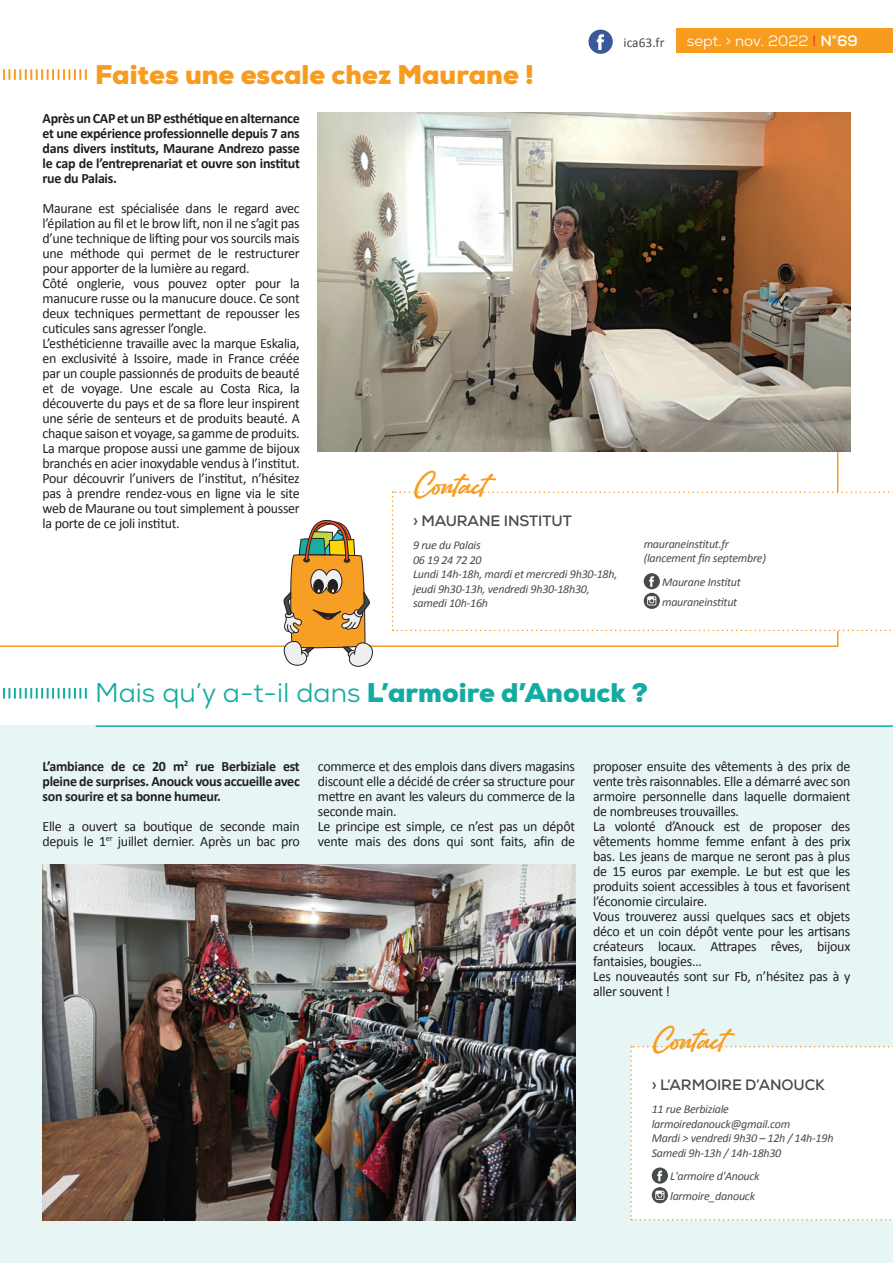
<style>
.page{position:relative;width:893px;height:1263px;background:#fff}
.page>*{position:absolute;margin:0;border:0;box-sizing:border-box;transform-origin:0 0}
.titre{font:27px "Nexa";color:#14aca2}
.titre-2{font:900 27px "Nexa";color:#f89c20}
.t1{font:27px "Amertha PERSONALUSEONLY";color:#f89c20}
.ENSEIGNE{font:700 15px "Nexa";letter-spacing:-.005em;color:#474b4c}
.t2{font:15px "Nexa";color:#fff}
.Texte_courant{font:14.25px/15px "Calibri";letter-spacing:-.02em;color:#231f20;text-align:justify}
.Texte_courant-2{font:700 14.25px/15px "Calibri";letter-spacing:-.02em;color:#231f20;text-align:justify}
.t3{font:13.5px "Calibri";color:#474b4c}
.Coordonnées{font:italic 12px/14.4px "Calibri";letter-spacing:-.02em;color:#474b4c}
.s1{font-weight:700;color:#f04d22}
.s2{font-weight:700}
.s3{font-weight:900}
</style>
<div class="page">
<div style="left:676px;top:29px;width:217px;height:24px;background:#f89c20"></div>
<div style="left:588px;top:30px;width:25px;height:24px;background:#3b5999;border-radius:50%"></div>
<svg style="left:597px;top:34px;width:7px;height:16px"></svg>
<div style="left:0;top:725px;width:893px;height:538px;background:#e7f6f5"></div>
<svg style="left:0;top:414px;width:839px;height:233px"></svg>
<svg style="left:3px;top:69px;width:84px;height:11px"></svg>
<svg style="left:3px;top:688px;width:84px;height:10px"></svg>
<img style="left:318px;top:113px;width:532px;height:338px">
<div style="left:630px;top:1046px;width:263px;height:174px;background:#fff"></div>
<img style="left:43px;top:865px;width:532px;height:355px">
<svg style="left:392px;top:491px;width:501px;height:140px"></svg>
<svg style="left:283px;top:517px;width:91px;height:150px"></svg>
<hr style="left:96px;top:725px;width:797px;height:2px;background:#14aca2">
<p class="titre-2" style="left:95px;top:57px;width:440px">Faites une escale chez Maurane !</p>
<p class="t3" style="left:624px;top:34px;width:42px">ica63.fr</p>
<p class="t2" style="left:687px;top:31px;width:172px">sept. &gt; nov. 2022 <span class="s1">I</span> <span class="s2">N°69</span></p>
<p class="Texte_courant-2" style="left:43px;top:111px;width:259px">Après un CAP et un BP esthétique en alternance et une expérience professionnelle depuis 7 ans dans divers instituts, Maurane Andrezo passe le cap de l’entreprenariat et ouvre son institut rue du Palais.</p>
<p class="Texte_courant" style="left:43px;top:200px;width:259px">Maurane est spécialisée dans le regard avec l’épilation au fil et le brow lift, non il ne s’agit pas d’une technique de lifting pour vos sourcils mais une méthode qui permet de le restructurer pour apporter de la lumière au regard.</p>
<p class="Texte_courant" style="left:43px;top:275px;width:259px">Côté onglerie, vous pouvez opter pour la manucure russe ou la manucure douce. Ce sont deux techniques permettant de repousser les cuticules sans agresser l’ongle.</p>
<p class="Texte_courant" style="left:43px;top:335px;width:259px">L’esthéticienne travaille avec la marque Eskalia, en exclusivité à Issoire, made in France créée par un couple passionnés de produits de beauté et de voyage. Une escale au Costa Rica, la découverte du pays et de sa flore leur inspirent une série de senteurs et de produits beauté. A chaque saison et voyage, sa gamme de produits.<br>La marque propose aussi une gamme de bijoux branchés en acier inoxydable vendus à l’institut.</p>
<p class="Texte_courant" style="left:43px;top:470px;width:259px">Pour découvrir l’univers de l’institut, n’hésitez pas à prendre rendez-vous en ligne via le site web de Maurane ou tout simplement à pousser la porte de ce joli institut.</p>
<p class="t1" style="left:413px;top:462px;width:76px">Contact</p>
<p class="ENSEIGNE" style="left:413px;top:511px;width:160px">› MAURANE INSTITUT</p>
<p class="Coordonnées" style="left:413px;top:537px;width:69px">9 rue du Palais</p>
<p class="Coordonnées" style="left:413px;top:552px;width:70px">06 19 24 72 20</p>
<p class="Coordonnées" style="left:413px;top:566px;width:206px">Lundi 14h-18h, mardi et mercredi 9h30-18h, jeudi 9h30-13h, vendredi 9h30-18h30, samedi 10h-16h</p>
<p class="Coordonnées" style="left:644px;top:536px;width:124px">mauraneinstitut.fr (lancement fin septembre)</p>
<p class="Coordonnées" style="left:662px;top:574px;width:80px">Maurane Institut</p>
<p class="Coordonnées" style="left:662px;top:594px;width:77px">mauraneinstitut</p>
<p class="titre" style="left:95px;top:676px;width:554px">Mais qu’y a-t-il dans <span class="s3">L’armoire d’Anouck ?</span></p>
<p class="Texte_courant-2" style="left:43px;top:758px;width:259px">L’ambiance de ce 20 m<sup>2</sup> rue Berbiziale est pleine de surprises. Anouck vous accueille avec son sourire et sa bonne humeur.</p>
<p class="Texte_courant" style="left:43px;top:818px;width:259px">Elle a ouvert sa boutique de seconde main depuis le 1<sup>er</sup> juillet dernier. Après un bac pro</p>
<p class="Texte_courant" style="left:318px;top:758px;width:259px">commerce et des emplois dans divers magasins discount elle a décidé de créer sa structure pour mettre en avant les valeurs du commerce de la seconde main.</p>
<p class="Texte_courant" style="left:318px;top:818px;width:259px">Le principe est simple, ce n’est pas un dépôt vente mais des dons qui sont faits, afin de</p>
<p class="Texte_courant" style="left:593px;top:758px;width:259px">proposer ensuite des vêtements à des prix de vente très raisonnables. Elle a démarré avec son armoire personnelle dans laquelle dormaient de nombreuses trouvailles.</p>
<p class="Texte_courant" style="left:593px;top:818px;width:259px">La volonté d’Anouck est de proposer des vêtements homme femme enfant à des prix bas. Les jeans de marque ne seront pas à plus de 15 euros par exemple. Le but est que les produits soient accessibles à tous et favorisent l’économie circulaire.</p>
<p class="Texte_courant" style="left:593px;top:908px;width:259px">Vous trouverez aussi quelques sacs et objets déco et un coin dépôt vente pour les artisans créateurs locaux. Attrapes rêves, bijoux fantaisies, bougies…</p>
<p class="Texte_courant" style="left:593px;top:968px;width:259px">Les nouveautés sont sur Fb, n’hésitez pas à y aller souvent !</p>
<p class="t1" style="left:652px;top:1017px;width:76px">Contact</p>
<p class="ENSEIGNE" style="left:652px;top:1075px;width:175px">› L’ARMOIRE D’ANOUCK</p>
<p class="Coordonnées" style="left:652px;top:1102px;width:79px">11 rue Berbiziale</p>
<p class="Coordonnées" style="left:652px;top:1116px;width:140px">larmoiredanouck@gmail.com</p>
<p class="Coordonnées" style="left:652px;top:1130px;width:183px">Mardi &gt; vendredi 9h30 – 12h / 14h-19h</p>
<p class="Coordonnées" style="left:652px;top:1145px;width:131px">Samedi 9h-13h / 14h-18h30</p>
<p class="Coordonnées" style="left:670px;top:1169px;width:91px">L'armoire d'Anouck</p>
<p class="Coordonnées" style="left:670px;top:1188px;width:86px">larmoire_danouck</p>
</div>
